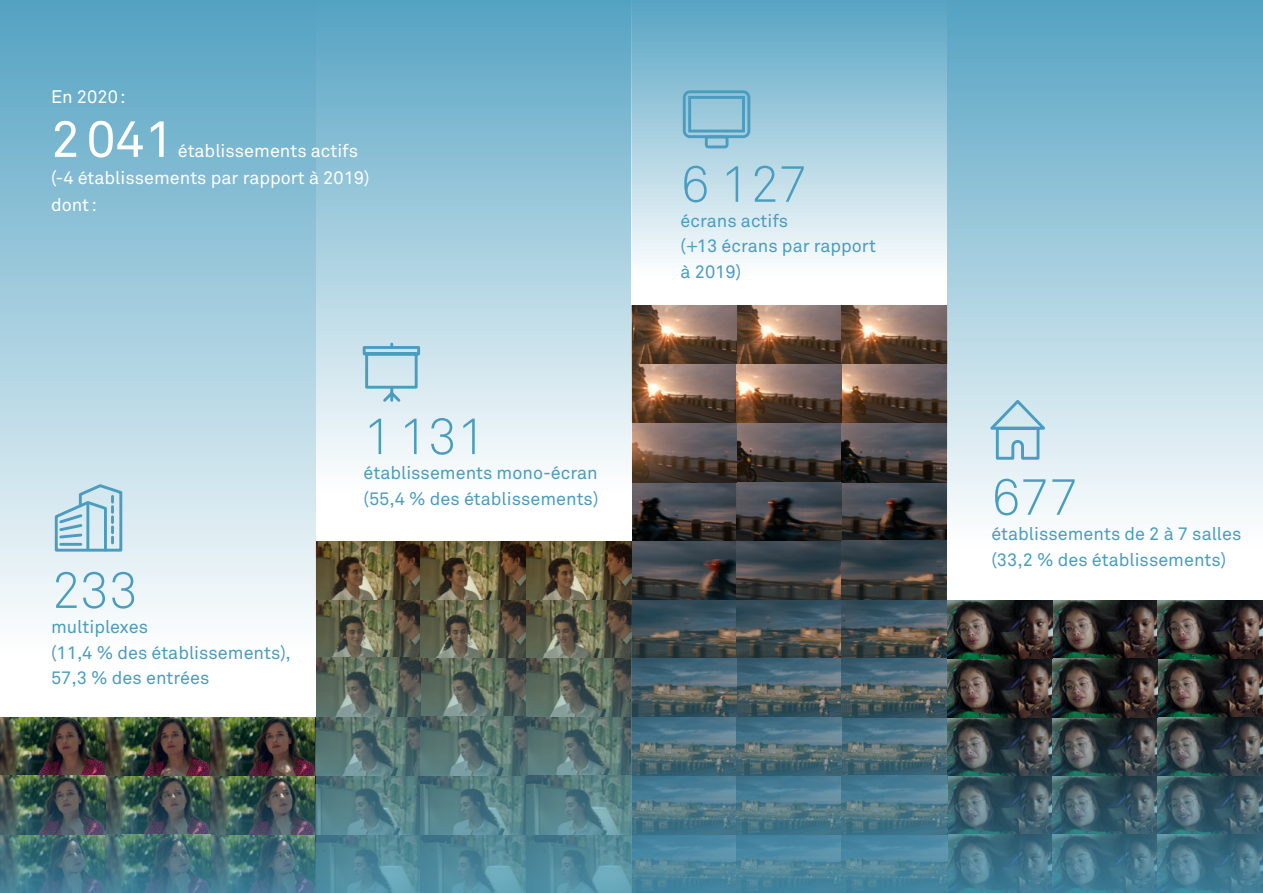
<style>
.page{position:relative;width:1263px;height:893px;background:#fff}
.page>*{position:absolute;margin:0;border:0;box-sizing:border-box;transform-origin:0 0}
.t1{font:300 51px "Akkurat Pro";color:#4a9dbf}
.t2{font:51px "Akkurat Pro";color:#fff}
.t3{font:18px/25.3px "Akkurat Pro";color:#4a9dbf}
.t4{font:18px/27px "Akkurat Pro";color:#fff}
</style>
<div class="page">
<img style="left:631px;top:305px;width:316px;height:89px">
<img style="left:947px;top:600px;width:316px;height:8px">
<div style="left:0;top:0;width:316px;height:717px;background:linear-gradient(to bottom,#54a2c2,#fff)"></div>
<svg style="left:316px;top:0;width:315px;height:394px;background:#96c6d9"></svg>
<div style="left:947px;top:0;width:316px;height:599px;background:linear-gradient(to bottom,#55a2c2,#fff)"></div>
<div style="left:631px;top:0;width:316px;height:305px;background:linear-gradient(to bottom,#57a4c4,#fff)"></div>
<img style="left:0;top:698px;width:316px;height:195px">
<img style="left:316px;top:394px;width:315px;height:499px">
<img style="left:631px;top:394px;width:316px;height:499px">
<img style="left:947px;top:608px;width:316px;height:285px">
<svg style="left:985px;top:397px;width:65px;height:64px;background:#bfdce8"></svg>
<svg style="left:683px;top:90px;width:67px;height:58px;background:#8bc0d5"></svg>
<div style="left:688px;top:96px;width:57px;height:36px;border:3px solid #4a9dbf"></div>
<svg style="left:53px;top:483px;width:71px;height:70px;background:#b1d4e3"></svg>
<svg style="left:361px;top:341px;width:61px;height:63px;background:#b7d7e5"></svg>
<p class="t4" style="left:51px;top:84px;width:76px">En 2020:</p>
<h1 class="t2" style="left:51px;top:109px;width:124px">2041</h1>
<p class="t4" style="left:51px;top:137px;width:320px;text-indent:127px">établissements actifs (-4 établissements par rapport à 2019) dont:</p>
<h1 class="t1" style="left:51px;top:560px;width:89px">233</h1>
<p class="t3" style="left:51px;top:614px;width:241px">multiplexes<br>(11,4 % des établissements),<br>57,3 % des entrées</p>
<h1 class="t1" style="left:364px;top:406px;width:124px">1131</h1>
<p class="t3" style="left:364px;top:461px;width:236px">établissements mono-écran (55,4 % des établissements)</p>
<h1 class="t1" style="left:681px;top:154px;width:129px">6 127</h1>
<p class="t3" style="left:681px;top:208px;width:197px">écrans actifs<br>(+13 écrans par rapport à 2019)</p>
<h1 class="t1" style="left:991px;top:467px;width:89px">677</h1>
<p class="t3" style="left:991px;top:521px;width:251px">établissements de 2 à 7 salles (33,2 % des établissements)</p>
</div>
